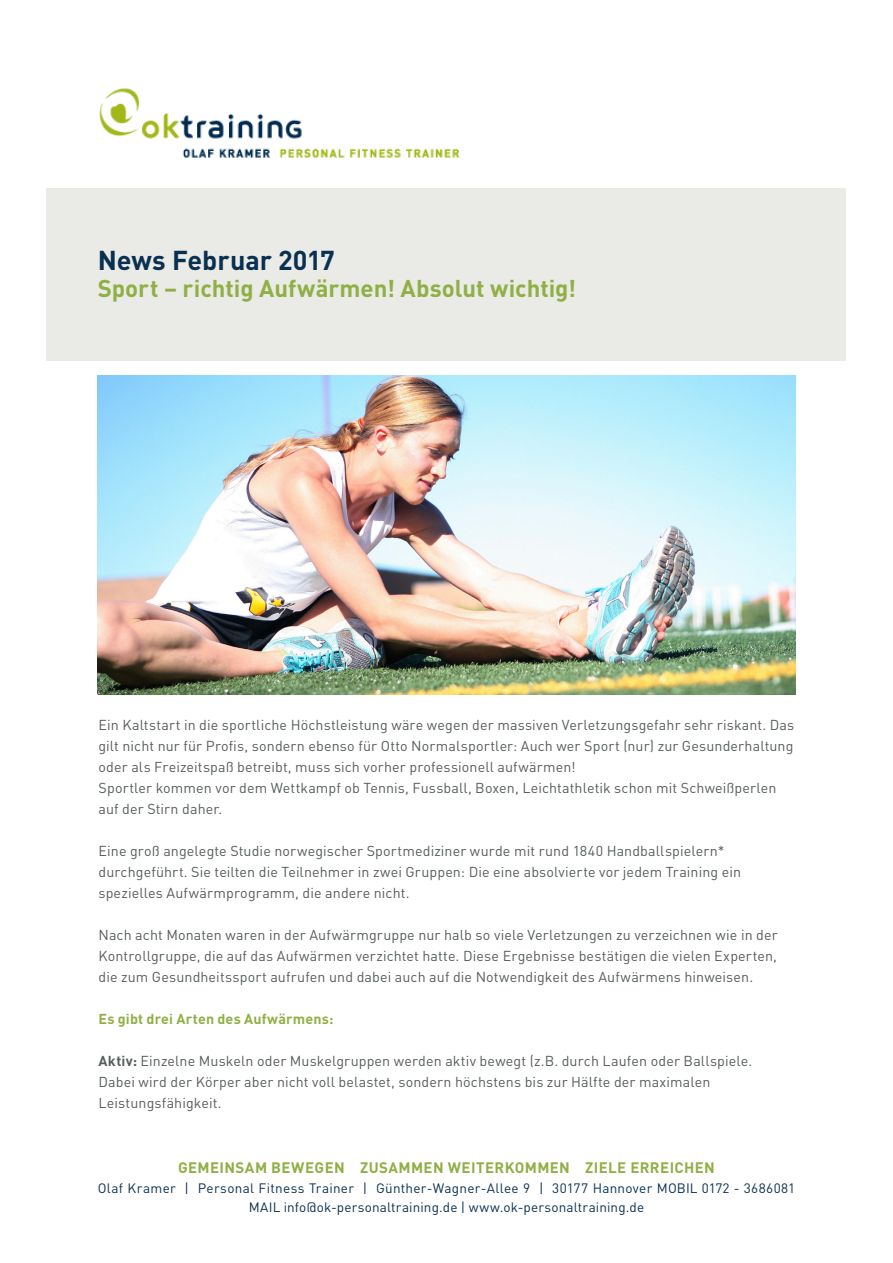
<style>
.page{position:relative;width:893px;height:1263px;background:#fff}
.page>*{position:absolute;margin:0;border:0;box-sizing:border-box;transform-origin:0 0}
.t1{font:700 27px "DIN";letter-spacing:-.005em;color:#093050}
.t2{font:700 24px "DIN";color:#90af45}
.t3{font:700 15px "DIN";letter-spacing:.025em;color:#90af45}
.t4{font:14.25px/21px "DIN";letter-spacing:.01em;color:#575e5b}
.t5{font:700 14.25px "DIN";letter-spacing:.01em;color:#90af45}
.t6{font:13.5px/19.5px "DIN";letter-spacing:.02em;color:#093050;text-align:center}
.s1{font-weight:700}
</style>
<div class="page">
<img style="left:99px;top:88px;width:361px;height:70px">
<div style="left:47px;top:188px;width:799px;height:173px;background:#eaeae6"></div>
<img style="left:98px;top:376px;width:697px;height:318px">
<h1 class="t1" style="left:98px;top:243px;width:239px">News Februar 2017</h1>
<h2 class="t2" style="left:98px;top:273px;width:480px">Sport – richtig Aufwärmen! Absolut wichtig!</h2>
<p class="t4" style="left:99px;top:714px;width:697px">Ein Kaltstart in die sportliche Höchstleistung wäre wegen der massiven Verletzungsgefahr sehr riskant. Das gilt nicht nur für Profis, sondern ebenso für Otto Normalsportler: Auch wer Sport (nur) zur Gesunderhaltung oder als Freizeitspaß betreibt, muss sich vorher professionell aufwärmen!<br>Sportler kommen vor dem Wettkampf ob Tennis, Fussball, Boxen, Leichtathletik schon mit Schweißperlen auf der Stirn daher.</p>
<p class="t4" style="left:99px;top:840px;width:644px">Eine groß angelegte Studie norwegischer Sportmediziner wurde mit rund 1840 Handballspielern* durchgeführt. Sie teilten die Teilnehmer in zwei Gruppen: Die eine absolvierte vor jedem Training ein spezielles Aufwärmprogramm, die andere nicht.</p>
<p class="t4" style="left:99px;top:924px;width:681px;text-align:justify">Nach acht Monaten waren in der Aufwärmgruppe nur halb so viele Verletzungen zu verzeichnen wie in der Kontrollgruppe, die auf das Aufwärmen verzichtet hatte. Diese Ergebnisse bestätigen die vielen Experten, die zum Gesundheitssport aufrufen und dabei auch auf die Notwendigkeit des Aufwärmens hinweisen.</p>
<p class="t5" style="left:99px;top:1010px;width:236px">Es gibt drei Arten des Aufwärmens:</p>
<p class="t4" style="left:99px;top:1050px;width:655px"><span class="s1">Aktiv:</span> Einzelne Muskeln oder Muskelgruppen werden aktiv bewegt (z.B. durch Laufen oder Ballspiele.<br>Dabei wird der Körper aber nicht voll belastet, sondern höchstens bis zur Hälfte der maximalen<br>Leistungsfähigkeit.</p>
<p class="t3" style="left:178px;top:1158px;width:538px">GEMEINSAM BEWEGEN ZUSAMMEN WEITERKOMMEN ZIELE ERREICHEN</p>
<p class="t6" style="left:98px;top:1178px;width:699px">Olaf Kramer | Personal Fitness Trainer | Günther-Wagner-Allee 9 | 30177 Hannover MOBIL 0172 - 3686081<br>MAIL info@ok-personaltraining.de | www.ok-personaltraining.de</p>
</div>
